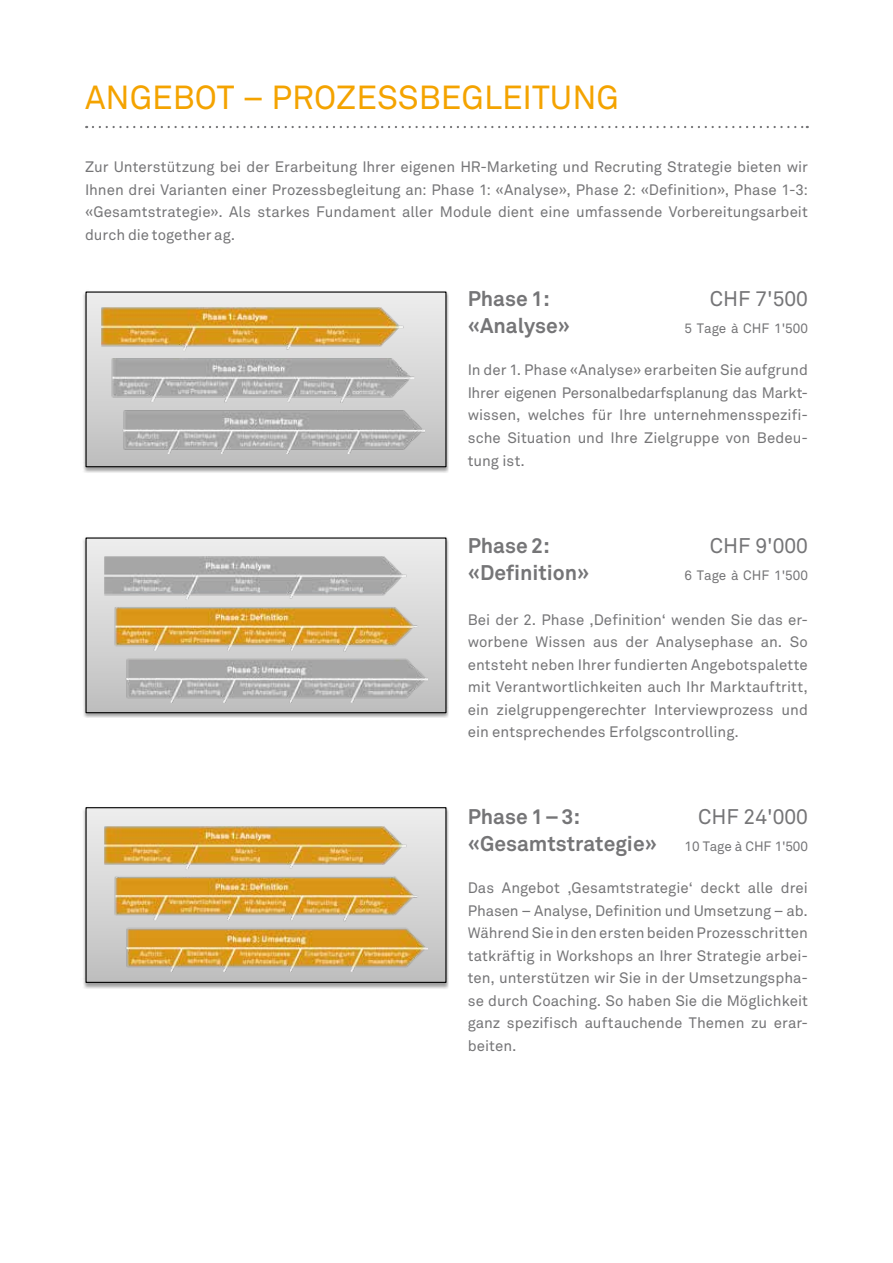
<style>
.page{position:relative;width:893px;height:1263px;background:#fff}
.page>*{position:absolute;margin:0;border:0;box-sizing:border-box;transform-origin:0 0}
.t1{font:33px "Akkurat";color:#f4a300}
.t2{font:700 21px "Akkurat";color:#757577}
.t3{font:21px "Akkurat";color:#757577}
.t4{font:15px/22.5px "Akkurat";color:#757577;text-align:justify}
.t5{font:13.5px "Akkurat";color:#757577}
</style>
<div class="page">
<svg style="left:93px;top:126px;width:715px;height:2px"></svg>
<img style="left:83px;top:291px;width:366px;height:182px">
<div style="left:86px;top:292px;width:360px;height:175px;background:linear-gradient(to bottom,#eee,#bfbfbf)"></div>
<div style="left:85px;top:291px;width:361px;height:176px;border:1px solid #000"></div>
<img style="left:102px;top:308px;width:323px;height:146px">
<img style="left:83px;top:537px;width:366px;height:181px">
<div style="left:86px;top:538px;width:360px;height:175px;background:linear-gradient(to bottom,#ededed,#bfbfbf)"></div>
<div style="left:85px;top:537px;width:361px;height:176px;border:1px solid #000"></div>
<img style="left:105px;top:556px;width:322px;height:146px">
<img style="left:83px;top:807px;width:366px;height:182px">
<div style="left:86px;top:808px;width:360px;height:174px;background:linear-gradient(to bottom,#ededeb,#c0c0c0)"></div>
<div style="left:85px;top:807px;width:361px;height:176px;border:1px solid #000"></div>
<img style="left:105px;top:826px;width:322px;height:146px">
<h1 class="t1" style="left:85px;top:78px;width:457px">ANGEBOT – PROZESSBEGleitung</h1>
<p class="t4" style="left:85px;top:156px;width:724px">Zur Unterstützung bei der Erarbeitung Ihrer eigenen HR-Marketing und Recruting Strategie bieten wir Ihnen drei Varianten einer Prozessbegleitung an: Phase 1: «Analyse», Phase 2: «Definition», Phase 1-3: «Gesamtstrategie». Als starkes Fundament aller Module dient eine umfassende Vorbereitungsarbeit durch die together ag.</p>
<h2 class="t2" style="left:468px;top:286px;width:84px">Phase 1:</h2>
<h2 class="t3" style="left:710px;top:287px;width:100px">CHF 7'500</h2>
<h2 class="t2" style="left:468px;top:313px;width:104px">«Analyse»</h2>
<p class="t5" style="left:685px;top:321px;width:125px">5 Tage à CHF 1'500</p>
<p class="t4" style="left:468px;top:359px;width:342px">In der 1. Phase «Analyse» erarbeiten Sie aufgrund Ihrer eigenen Personalbedarfsplanung das Markt&shy;wissen, welches für Ihre unternehmensspezifi&shy;sche Situation und Ihre Zielgruppe von Bedeu&shy;tung ist.</p>
<h2 class="t2" style="left:468px;top:532px;width:84px">Phase 2:</h2>
<h2 class="t3" style="left:710px;top:533px;width:100px">CHF 9'000</h2>
<h2 class="t2" style="left:468px;top:559px;width:123px">«Definition»</h2>
<p class="t5" style="left:685px;top:567px;width:125px">6 Tage à CHF 1'500</p>
<p class="t4" style="left:468px;top:608px;width:342px">Bei der 2. Phase ‚Definition‘ wenden Sie das er&shy;worbene Wissen aus der Analysephase an. So entsteht neben Ihrer fundierten Angebotspalette mit Verantwortlichkeiten auch Ihr Marktauftritt, ein zielgruppengerechter Interviewprozess und ein entsprechendes Erfolgscontrolling.</p>
<h2 class="t2" style="left:468px;top:803px;width:114px">Phase 1–3:</h2>
<h2 class="t3" style="left:698px;top:804px;width:111px">CHF 24'000</h2>
<h2 class="t2" style="left:468px;top:830px;width:191px">«Gesamtstrategie»</h2>
<p class="t5" style="left:685px;top:838px;width:125px">10 Tage à CHF 1'500</p>
<p class="t4" style="left:468px;top:877px;width:342px">Das Angebot ‚Gesamtstrategie‘ deckt alle drei Phasen – Analyse, Definition und Umsetzung – ab.<br>Während Sie in den ersten beiden Prozesschritten tatkräftig in Workshops an Ihrer Strategie arbei&shy;ten, unterstützen wir Sie in der Umsetzungspha&shy;se durch Coaching. So haben Sie die Möglichkeit ganz spezifisch auftauchende Themen zu erar&shy;beiten.</p>
</div>
